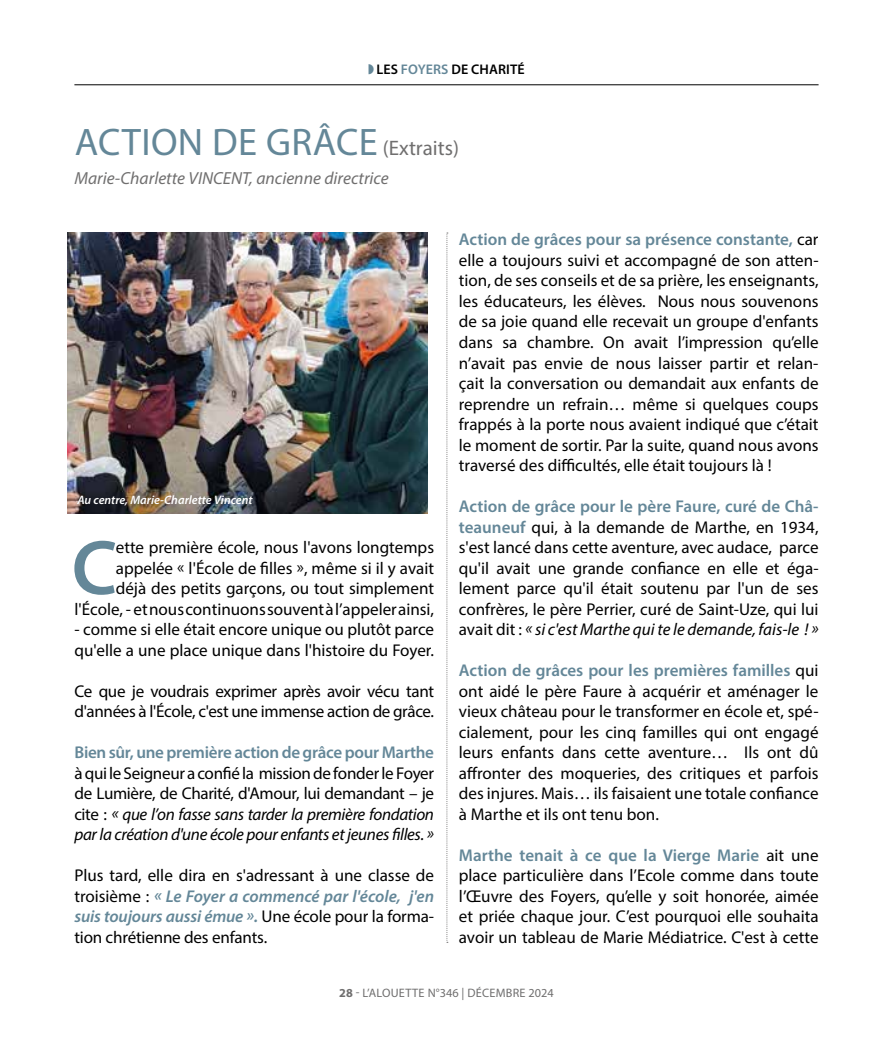
<style>
.page{position:relative;width:893px;height:1042px;background:#fff}
.page>*{position:absolute;margin:0;border:0;box-sizing:border-box;transform-origin:0 0}
.t1{font:600 77.88px "Myriad Pro";color:#648798}
.t2{font:38.5px "Myriad Pro";letter-spacing:.01em;color:#648798}
.t3{font:italic 17.5px "Myriad Pro";color:#706f6f}
.t4{font:17.15px/20.5px "Myriad Pro";color:#000;text-align:justify}
.t5{font:17.15px/20.5px "Myriad Pro";letter-spacing:-.02em;color:#000}
.t6{font:600 17.15px "Myriad Pro";letter-spacing:-.015em;color:#648798}
.t7{font:600 14px "Myriad Pro";letter-spacing:.01em;color:#000}
.t8{font:12.25px "Myriad Pro";letter-spacing:.02em;color:#706f6f}
.t9{font:italic 600 12.25px "Myriad Pro";color:#fff}
.s1{color:#648798}
.s2{font-size:21px;color:#706f6f}
.s3{font-style:italic}
.s4{font-weight:600;font-style:italic;color:#648798}
.s5{font-weight:600;color:#648798}
.s6{font-weight:700}
</style>
<div class="page">
<svg style="left:446px;top:233px;width:2px;height:710px"></svg>
<hr style="left:74px;top:84px;width:745px;height:1px;background:#000">
<img style="left:67px;top:233px;width:360px;height:281px">
<p class="t7" style="left:368px;top:61px;width:158px"><span class="s1">◗</span> LES <span class="s1">FOYERS</span> DE CHARITÉ</p>
<h2 class="t2" style="left:75px;top:118px;width:386px">ACTION DE GRÂCE <span class="s2">(Extraits)</span></h2>
<p class="t3" style="left:74px;top:167px;width:316px">Marie-Charlette VINCENT, ancienne directrice</p>
<p class="t9" style="left:77px;top:491px;width:177px">Au centre, Marie-Charlette Vincent</p>
<h1 class="t1" style="left:72px;top:518px;width:47px">C</h1>
<p class="t4" style="left:74px;top:537px;width:361px;text-align:right">ette première école, nous l'avons longtemps appelée « l'École de filles », même si il y avait<br>déjà des petits garçons, ou tout simplement l'École, - et nous continuons souvent à l’appeler ainsi,</p>
<p class="t4" style="left:74px;top:619px;width:361px">- comme si elle était encore unique ou plutôt parce qu'elle a une place unique dans l'histoire du Foyer.</p>
<p class="t5" style="left:74px;top:680px;width:361px">Ce que je voudrais exprimer après avoir vécu tant d'années à l'École, c'est une immense action de grâce.</p>
<p class="t6" style="left:74px;top:741px;width:361px">Bien sûr, une première action de grâce pour Marthe</p>
<p class="t4" style="left:74px;top:762px;width:361px">à qui le Seigneur a confié la mission de fonder le Foyer de Lumière, de Charité, d'Amour, lui demandant – je cite : <span class="s3">« que l’on fasse sans tarder la première fondation par la création d'une école pour enfants et jeunes filles. »</span></p>
<p class="t4" style="left:74px;top:865px;width:361px">Plus tard, elle dira en s'adressant à une classe de troisième : <span class="s4">« Le Foyer a commencé par l'école, j'en suis toujours aussi émue ».</span> Une école pour la forma&shy;tion chrétienne des enfants.</p>
<p class="t4" style="left:459px;top:229px;width:361px"><span class="s5">Action de grâces pour sa présence constante,</span> car elle a toujours suivi et accompagné de son atten&shy;tion, de ses conseils et de sa prière, les enseignants, les éducateurs, les élèves. Nous nous souvenons de sa joie quand elle recevait un groupe d'enfants dans sa chambre. On avait l’impression qu’elle n’avait pas envie de nous laisser partir et relan&shy;çait la conversation ou demandait aux enfants de reprendre un refrain… même si quelques coups frappés à la porte nous avaient indiqué que c’était le moment de sortir. Par la suite, quand nous avons traversé des difficultés, elle était toujours là !</p>
<p class="t4" style="left:459px;top:496px;width:361px"><span class="s5">Action de grâce pour le père Faure, curé de Châ&shy;teauneuf</span> qui, à la demande de Marthe, en 1934, s'est lancé dans cette aventure, avec audace, parce qu'il avait une grande confiance en elle et éga&shy;lement parce qu'il était soutenu par l'un de ses confrères, le père Perrier, curé de Saint-Uze, qui lui avait dit : <span class="s3">« si c'est Marthe qui te le demande, fais-le ! »</span></p>
<p class="t4" style="left:459px;top:660px;width:361px"><span class="s5">Action de grâces pour les premières familles</span> qui ont aidé le père Faure à acquérir et aménager le vieux château pour le transformer en école et, spé&shy;cialement, pour les cinq familles qui ont engagé leurs enfants dans cette aventure… Ils ont dû affronter des moqueries, des critiques et parfois des injures. Mais… ils faisaient une totale confiance à Marthe et ils ont tenu bon.</p>
<p class="t4" style="left:459px;top:844px;width:361px"><span class="s5">Marthe tenait à ce que la Vierge Marie</span> ait une place particulière dans l’Ecole comme dans toute l’Œuvre des Foyers, qu’elle y soit honorée, aimée et priée chaque jour. C’est pourquoi elle souhaita avoir un tableau de Marie Médiatrice. C'est à cette</p>
<p class="t8" style="left:339px;top:985px;width:216px"><span class="s6">28</span> - L’ALOUETTE N°346 | DÉCEMBRE 2024</p>
</div>
